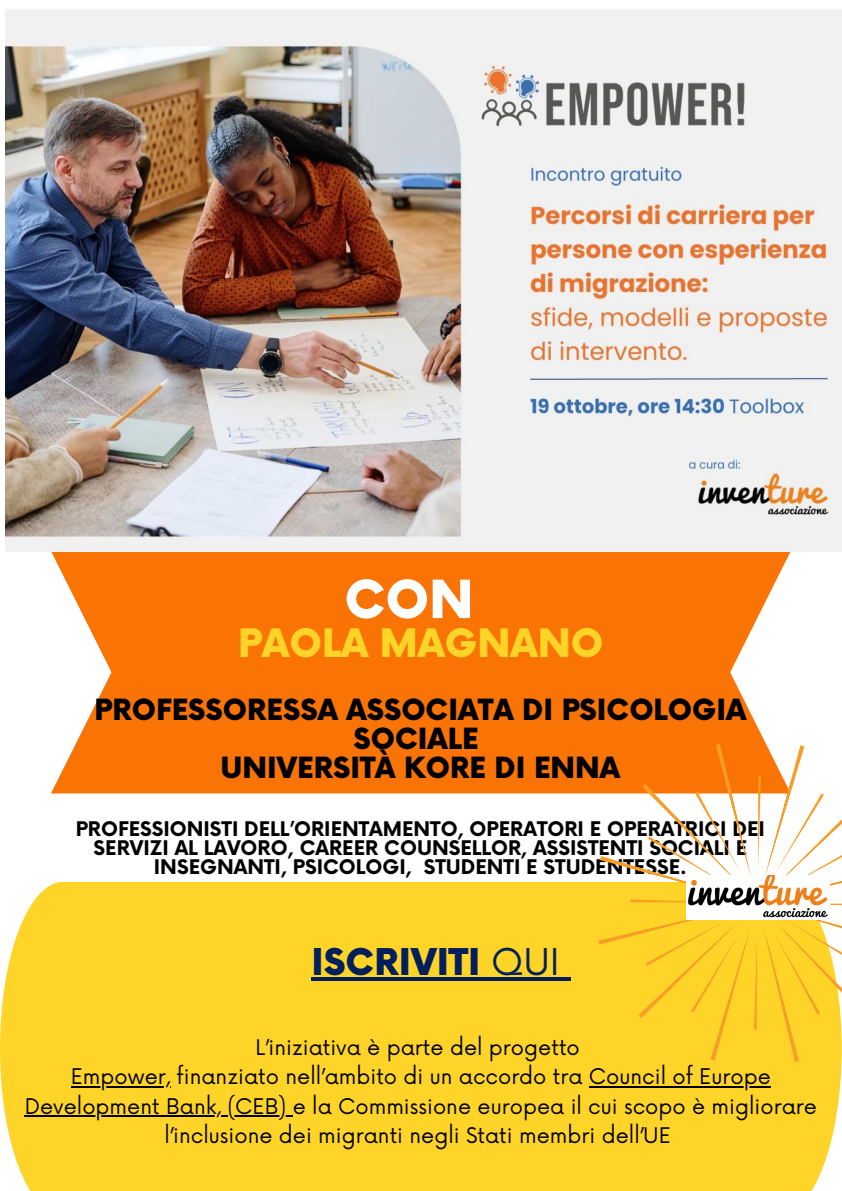
<style>
.page{position:relative;width:842px;height:1191px;background:#fff}
.page>*{position:absolute;margin:0;border:0;box-sizing:border-box;transform-origin:0 0}
.t1{font:900 51.2px "Now";color:#fff}
.t2{font:900 38.2px "Now";color:#fed428}
.t3{font:900 35.9px "Now";color:#021f5d}
.t4{font:900 28.4px/28.5px "Now";color:#000;text-align:center}
.t5{font:21px/29.2px "Now";color:#000;text-align:center}
.t6{font:700 19.7px/19px "Now";color:#000;text-align:center}
.s1{font-weight:400}
</style>
<div class="page">
<svg style="left:51px;top:551px;width:740px;height:242px;background:#fa7f1b"></svg>
<div style="left:0;top:882px;width:842px;height:308px;background:#fed428"></div>
<hr style="left:71px;top:1085px;width:99px;height:2px;background:#000">
<hr style="left:589px;top:1085px;width:182px;height:2px;background:#000">
<hr style="left:25px;top:1114px;width:268px;height:2px;background:#000">
<img style="left:5px;top:9px;width:837px;height:542px">
<hr style="left:312px;top:977px;width:179px;height:3px;background:#021f5d">
<hr style="left:491px;top:977px;width:69px;height:3px;background:#021f5d">
<svg style="left:560px;top:977px;width:11px;height:3px"></svg>
<svg style="left:598px;top:744px;width:244px;height:317px;fill:#fed428"></svg>
<img style="left:686px;top:875px;width:143px;height:44px">
<p class="t1" style="left:344px;top:572px;width:131px">CON</p>
<p class="t2" style="left:238px;top:622px;width:367px">PAOLA MAGNANO</p>
<p class="t4" style="left:94px;top:697px;width:653px">PROFESSORESSA ASSOCIATA DI PSICOLOGIA<br>SOCIALE</p>
<p class="t4" style="left:221px;top:754px;width:401px">UNIVERSITÀ KORE DI ENNA</p>
<p class="t6" style="left:76px;top:820px;width:691px">PROFESSIONISTI DELL’ORIENTAMENTO, OPERATORI E OPERATRICI DEI<br>SERVIZI AL LAVORO, CAREER COUNSELLOR, ASSISTENTI SOCIALI E<br>INSEGNANTI, PSICOLOGI, STUDENTI E STUDENTESSE.</p>
<p class="t3" style="left:312px;top:942px;width:250px">ISCRIVITI <span class="s1">QUI</span></p>
<p class="t5" style="left:255px;top:1033px;width:326px">L’iniziativa è parte del progetto</p>
<p class="t5" style="left:25px;top:1063px;width:794px">Empower, finanziato nell’ambito di un accordo tra Council of Europe<br>Development Bank, (CEB) e la Commissione europea il cui scopo è migliorare l’inclusione dei migranti negli Stati membri dell’UE</p>
</div>
